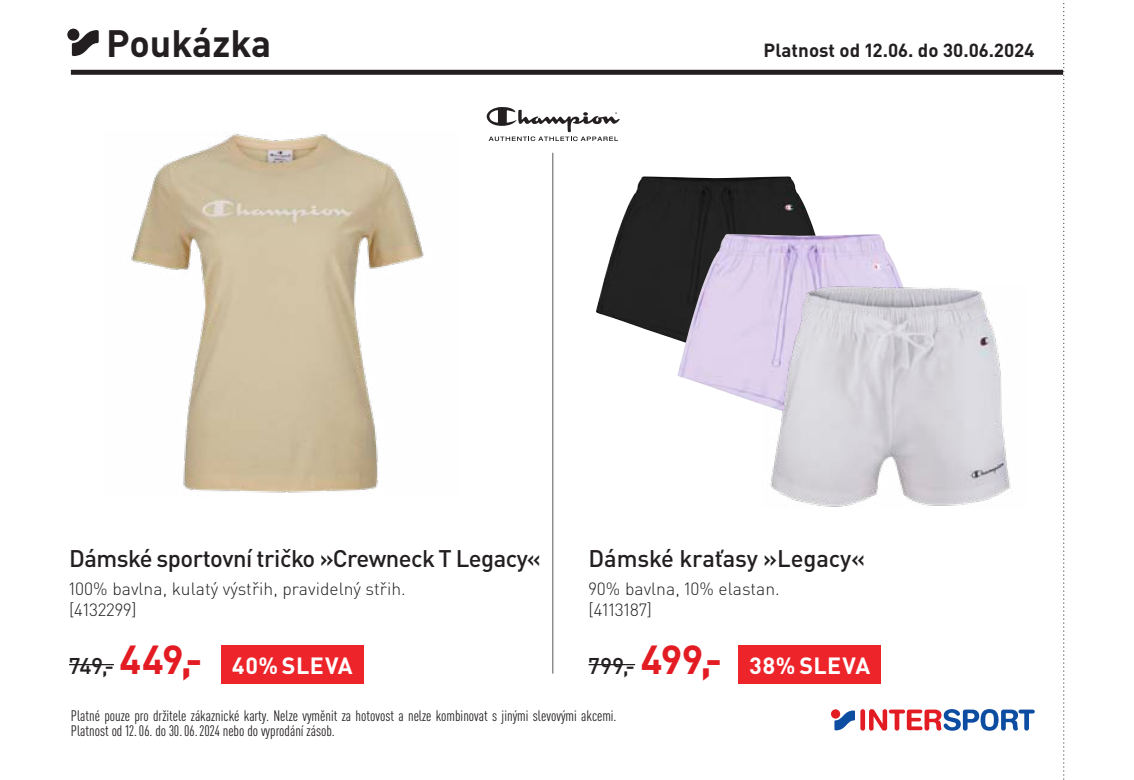
<style>
.page{position:relative;width:1134px;height:780px;background:#fff}
.page>*{position:absolute;margin:0;border:0;box-sizing:border-box;transform-origin:0 0}
.t1{font:700 37.75px "DIN Pro";color:#231f20}
.TI_1_Produktbezeichn{font:500 23.75px "DIN Pro";letter-spacing:-.02em;color:#231f20}
.t2{font:700 23.25px "DIN Pro";letter-spacing:.02em;color:#fff}
.Preis_S_faerbig{font:500 22.5px "DIN Pro";letter-spacing:.005em;color:#231f20}
.t3{font:700 18.75px "DIN Pro";color:#231f20}
.TI_2_Text{font:300 17.5px "DIN Pro";color:#231f20}
.TI_3_Artikelnummer{font:300 17.5px "DIN Pro";color:#231f20}
.t4{font:condensed 15px/15px "DIN Pro";color:#231f20}
.s1{font-weight:700;font-size:40px;color:#e31b22}
</style>
<div class="page">
<svg style="left:1063px;top:0;width:2px;height:780px"></svg>
<div style="left:71px;top:70px;width:992px;height:5px;background:#231f20"></div>
<div style="left:860px;top:709px;width:5px;height:21px;background:#e31b22;border-radius:2px"></div>
<svg style="left:869px;top:709px;width:166px;height:21px"></svg>
<div style="left:831px;top:709px;width:9px;height:9px;background:#e31b22;border-radius:50%"></div>
<svg style="left:834px;top:710px;width:21px;height:20px"></svg>
<svg style="left:67px;top:29px;width:12px;height:12px"></svg>
<svg style="left:72px;top:30px;width:27px;height:26px"></svg>
<hr style="left:552px;top:153px;width:1px;height:520px;background:#57585a">
<img style="left:131px;top:132px;width:293px;height:361px">
<hr style="left:69px;top:664px;width:45px;height:1px;background:#231f20">
<hr style="left:589px;top:664px;width:46px;height:1px;background:#231f20">
<div style="left:221px;top:645px;width:142px;height:39px;background:#ee242b"></div>
<div style="left:739px;top:645px;width:142px;height:39px;background:#ee242b"></div>
<img style="left:596px;top:176px;width:219px;height:164px">
<img style="left:677px;top:234px;width:226px;height:171px">
<svg style="left:487px;top:107px;width:133px;height:34px"></svg>
<img style="left:763px;top:285px;width:250px;height:222px">
<p class="t1" style="left:106px;top:11px;width:166px">Poukázka</p>
<p class="t3" style="left:764px;top:34px;width:273px">Platnost od 12.06. do 30.06.2024</p>
<p class="TI_1_Produktbezeichn" style="left:69px;top:539px;width:473px">Dámské sportovní tričko »Crewneck T Legacy«</p>
<p class="TI_2_Text" style="left:69px;top:575px;width:338px">100% bavlna, kulatý výstřih, pravidelný střih.</p>
<p class="TI_3_Artikelnummer" style="left:69px;top:596px;width:69px">[4132299]</p>
<p class="Preis_S_faerbig" style="left:69px;top:647px;width:135px">749,- <span class="s1">449,-</span></p>
<p class="t2" style="left:232px;top:645px;width:122px">40% SLEVA</p>
<p class="TI_1_Produktbezeichn" style="left:589px;top:539px;width:278px">Dámské kraťasy »Legacy«</p>
<p class="TI_2_Text" style="left:589px;top:575px;width:193px">90% bavlna, 10% elastan.</p>
<p class="TI_3_Artikelnummer" style="left:589px;top:596px;width:65px">[4113187]</p>
<p class="Preis_S_faerbig" style="left:589px;top:647px;width:135px">799,- <span class="s1">499,-</span></p>
<p class="t2" style="left:749px;top:645px;width:122px">38% SLEVA</p>
<p class="t4" style="left:71px;top:706px;width:547px">Platné pouze pro držitele zákaznické karty. Nelze vyměnit za hotovost a nelze kombinovat s jinými slevovými akcemi.<br>Platnost od 12.06. do 30.06.2024 nebo do vyprodání zásob.</p>
</div>
